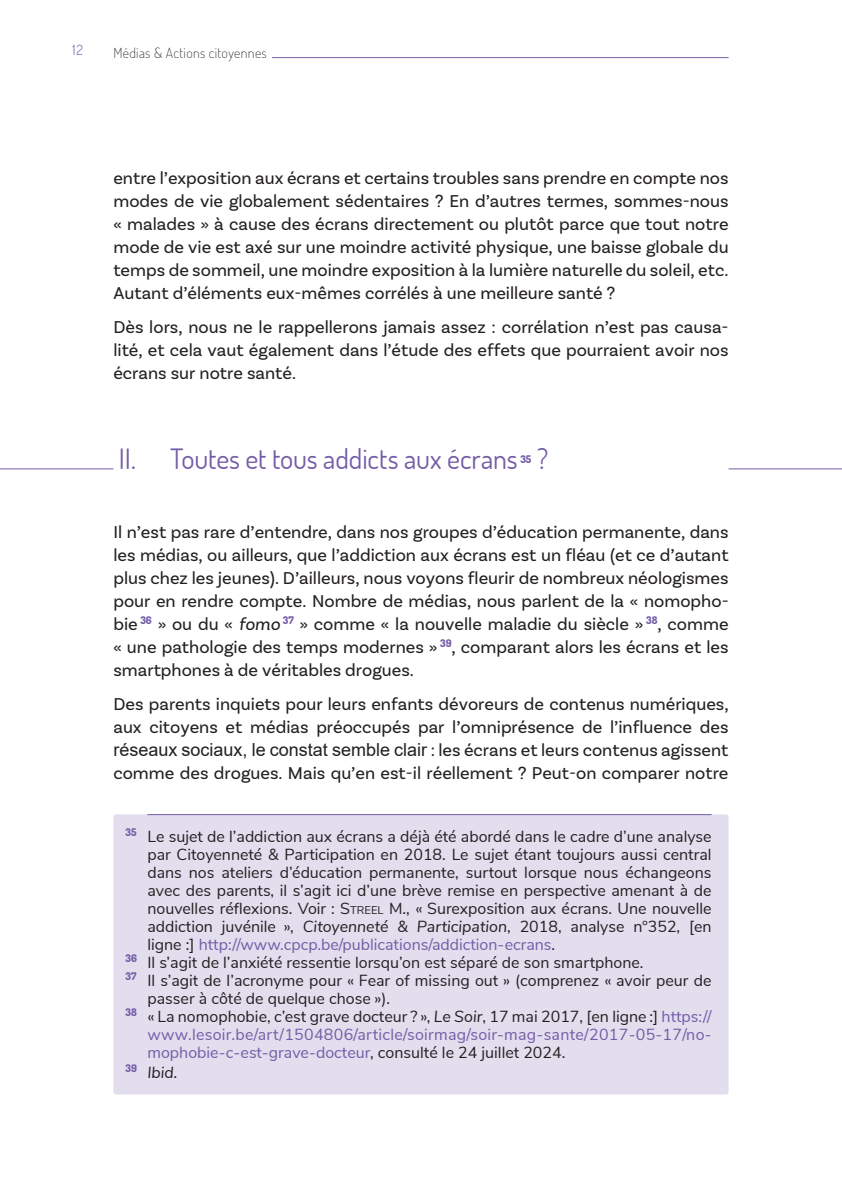
<style>
.page{position:relative;width:842px;height:1191px;background:#fff}
.page>*{position:absolute;margin:0;border:0;box-sizing:border-box;transform-origin:0 0}
.t1{font:28px "Dosis";letter-spacing:-.005em;color:#745ca7}
.t2{font:18px/23px "Basic Sans";color:#231f20;text-align:justify}
.t3{font:18px "Arial";color:#231f20}
.t4{font:16px "Nunito Sans";color:#231f20}
.t5{font:16px "Nunito Sans";color:#745ca7}
.t6{font:16px "Nunito Sans";letter-spacing:.02em;color:#745ca7}
.t7{font:italic 16px "Nunito Sans";color:#231f20}
.t8{font:200 14px "Dosis";letter-spacing:.025em;color:#231f20}
.t9{font:300 14px "Dosis";color:#745ca7}
.t10{font:800 10.4px "Dosis";color:#745ca7}
.s1{font-style:italic}
.s2{font-family:"Basic Sans"}
.s3{font-style:inherit}
.s4{font-size:11.2px}
.s5{color:#231f20}
.s6{color:#745ca7}
</style>
<div class="page">
<hr style="left:113px;top:57px;width:616px;height:1px;background:#745ca7">
<div style="left:108px;top:52px;width:164px;height:10px;background:#fff"></div>
<div style="left:113px;top:814px;width:616px;height:280px;background:#e2deee;border-radius:3px"></div>
<hr style="left:0;top:468px;width:842px;height:1px;background:#745ca7">
<div style="left:113px;top:464px;width:616px;height:8px;background:#fff"></div>
<hr style="left:147px;top:814px;width:564px;height:1px;background:#745ca7">
<p class="t9" style="left:73px;top:41px;width:12px">12</p>
<p class="t8" style="left:113px;top:44px;width:155px">Médias &amp; Actions citoyennes</p>
<p class="t2" style="left:113px;top:166px;width:617px">entre l’exposition aux écrans et certains troubles sans prendre en compte nos modes de vie globalement sédentaires ? En d’autres termes, sommes-nous « malades » à cause des écrans directement ou plutôt parce que tout notre mode de vie est axé sur une moindre activité physique, une baisse globale du temps de sommeil, une moindre exposition à la lumière naturelle du soleil, etc.<br>Autant d’éléments eux-mêmes corrélés à une meilleure santé ?</p>
<p class="t2" style="left:113px;top:315px;width:617px">Dès lors, nous ne le rappellerons jamais assez : corrélation n’est pas causa&shy;lité, et cela vaut également dans l’étude des effets que pourraient avoir nos écrans sur notre santé.</p>
<h1 class="t1" style="left:119px;top:441px;width:400px">II. Toutes et tous addicts aux écrans</h1>
<p class="t10" style="left:520px;top:453px;width:13px">35</p>
<h1 class="t1" style="left:537px;top:441px;width:13px">?</h1>
<p class="t2" style="left:113px;top:520px;width:617px">Il n’est pas rare d’entendre, dans nos groupes d’éducation permanente, dans les médias, ou ailleurs, que l’addiction aux écrans est un fléau (et ce d’autant plus chez les jeunes). D’ailleurs, nous voyons fleurir de nombreux néologismes pour en rendre compte. Nombre de médias, nous parlent de la « nomopho&shy;bie <sup>36</sup> » ou du « <span class="s1">fomo</span> <sup>37</sup> » comme « la nouvelle maladie du siècle » <sup>38</sup>, comme « une pathologie des temps modernes » <sup>39</sup>, comparant alors les écrans et les smartphones à de véritables drogues.</p>
<p class="t2" style="left:113px;top:692px;width:617px">Des parents inquiets pour leurs enfants dévoreurs de contenus numériques, aux citoyens et médias préoccupés par l’omniprésence de l’influence des</p>
<p class="t3" style="left:113px;top:737px;width:617px">réseaux sociaux, le constat semble clair <span class="s2">: les écrans et leurs contenus agissent</span></p>
<p class="t2" style="left:113px;top:761px;width:617px">comme des drogues. Mais qu’en est-il réellement ? Peut-on comparer notre</p>
<p class="t4" style="left:125px;top:825px;width:588px"><sup>35</sup> Le sujet de l’addiction aux écrans a déjà été abordé dans le cadre d’une analyse</p>
<p class="t4" style="left:147px;top:843px;width:566px">par Citoyenneté &amp; Participation en 2018. Le sujet étant toujours aussi central</p>
<p class="t4" style="left:147px;top:861px;width:566px">dans nos ateliers d’éducation permanente, surtout lorsque nous échangeons</p>
<p class="t4" style="left:147px;top:879px;width:566px">avec des parents, il s’agit ici d’une brève remise en perspective amenant à de</p>
<p class="t4" style="left:147px;top:897px;width:566px">nouvelles réflexions. Voir : <span class="s3">S</span><span class="s4">TREEL</span> M., « Surexposition aux écrans. Une nouvelle</p>
<p class="t4" style="left:147px;top:915px;width:566px">addiction juvénile », <span class="s1">Citoyenneté &amp; Participation</span>, 2018, analyse n°352, [en</p>
<p class="t5" style="left:147px;top:933px;width:409px"><span class="s5">ligne :]</span> http://www.cpcp.be/publications/addiction-ecrans<span class="s5">.</span></p>
<p class="t4" style="left:125px;top:951px;width:520px"><sup>36</sup> Il s’agit de l’anxiété ressentie lorsqu’on est séparé de son smartphone.</p>
<p class="t4" style="left:125px;top:969px;width:588px"><sup>37</sup> Il s’agit de l’acronyme pour « Fear of missing out » (comprenez « avoir peur de</p>
<p class="t4" style="left:147px;top:987px;width:244px">passer à côté de quelque chose »).</p>
<p class="t4" style="left:125px;top:1005px;width:588px"><sup>38</sup> « La nomophobie, c’est grave docteur ? », <span class="s1">Le Soir</span>, 17 mai 2017, [en ligne :] <span class="s6">https://</span></p>
<p class="t6" style="left:147px;top:1023px;width:566px">www.lesoir.be/art/1504806/article/soirmag/soir-mag-sante/2017-05-17/no-</p>
<p class="t5" style="left:147px;top:1041px;width:419px">mophobie-c-est-grave-docteur<span class="s5">, consulté le 24 juillet 2024.</span></p>
<p class="t7" style="left:125px;top:1060px;width:54px"><sup>39</sup> Ibid.</p>
</div>
